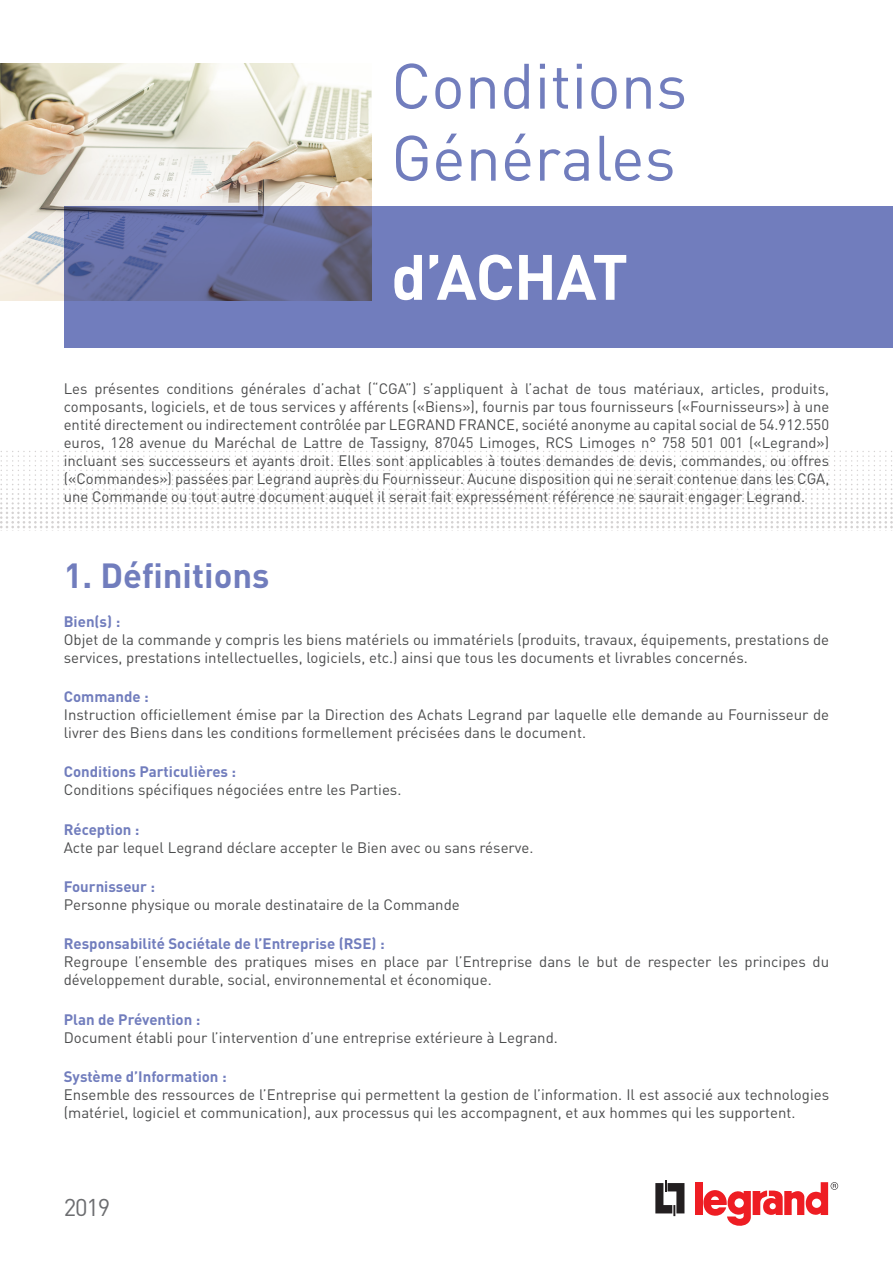
<style>
.page{position:relative;width:893px;height:1263px;background:#fff}
.page>*{position:absolute;margin:0;border:0;box-sizing:border-box;transform-origin:0 0}
.titre_1{font:63px/72px "DIN Pro";color:#717dbd}
.titre_2{font:700 63px "DIN Pro";letter-spacing:-.015em;color:#fff}
.Titre{font:700 34.5px "DIN Pro";color:#717dbd}
.t1{font:24px "DIN Pro";color:#6c6d70}
.texte_courant{font:15px/18px "DIN Pro";color:#4b4c4d}
.texte_plus{font:700 15px "DIN Pro";color:#717dbd}
</style>
<div class="page">
<svg style="left:655px;top:1180px;width:29px;height:36px"></svg>
<div style="left:695px;top:1182px;width:7px;height:33px;background:#ee1d23"></div>
<svg style="left:703px;top:1182px;width:135px;height:44px"></svg>
<svg style="left:0;top:451px;width:893px;height:80px"></svg>
<img style="left:0;top:64px;width:372px;height:236px">
<svg style="left:64px;top:206px;width:829px;height:142px;background:#6d78b4"></svg>
<p class="titre_1" style="left:391px;top:47px;width:298px">Conditions<br>Générales</p>
<p class="titre_2" style="left:391px;top:234px;width:238px">d’ACHAT</p>
<p class="texte_courant" style="left:64px;top:379px;width:767px;text-align:justify">Les présentes conditions générales d’achat (“CGA”) s’appliquent à l’achat de tous matériaux, articles, produits, composants, logiciels, et de tous services y afférents («Biens»), fournis par tous fournisseurs («Fournisseurs») à une entité directement ou indirectement contrôlée par LEGRAND FRANCE, société anonyme au capital social de 54.912.550 euros, 128 avenue du Maréchal de Lattre de Tassigny, 87045 Limoges, RCS Limoges n° 758 501 001 («Legrand») incluant ses successeurs et ayants droit. Elles sont applicables à toutes demandes de devis, commandes, ou offres («Commandes») passées par Legrand auprès du Fournisseur. Aucune disposition qui ne serait contenue dans les CGA, une Commande ou tout autre document auquel il serait fait expressément référence ne saurait engager Legrand.</p>
<p class="Titre" style="left:64px;top:552px;width:207px">1. Définitions</p>
<p class="texte_plus" style="left:64px;top:611px;width:58px">Bien(s) :</p>
<p class="texte_courant" style="left:64px;top:630px;width:767px">Objet de la commande y compris les biens matériels ou immatériels (produits, travaux, équipements, prestations de services, prestations intellectuelles, logiciels, etc.) ainsi que tous les documents et livrables concernés.</p>
<p class="texte_plus" style="left:64px;top:687px;width:87px">Commande :</p>
<p class="texte_courant" style="left:64px;top:705px;width:767px">Instruction officiellement émise par la Direction des Achats Legrand par laquelle elle demande au Fournisseur de livrer des Biens dans les conditions formellement précisées dans le document.</p>
<p class="texte_plus" style="left:64px;top:762px;width:174px">Conditions Particulières :</p>
<p class="texte_courant" style="left:64px;top:780px;width:339px">Conditions spécifiques négociées entre les Parties.</p>
<p class="texte_plus" style="left:64px;top:819px;width:77px">Réception :</p>
<p class="texte_courant" style="left:64px;top:838px;width:471px">Acte par lequel Legrand déclare accepter le Bien avec ou sans réserve.</p>
<p class="texte_plus" style="left:64px;top:876px;width:93px">Fournisseur :</p>
<p class="texte_courant" style="left:64px;top:895px;width:398px">Personne physique ou morale destinataire de la Commande</p>
<p class="texte_plus" style="left:64px;top:934px;width:322px">Responsabilité Sociétale de l’Entreprise (RSE) :</p>
<p class="texte_courant" style="left:64px;top:952px;width:767px">Regroupe l’ensemble des pratiques mises en place par l’Entreprise dans le but de respecter les principes du développement durable, social, environnemental et économique.</p>
<p class="texte_plus" style="left:64px;top:1009px;width:138px">Plan de Prévention :</p>
<p class="texte_courant" style="left:64px;top:1027px;width:496px">Document établi pour l’intervention d’une entreprise extérieure à Legrand.</p>
<p class="texte_plus" style="left:64px;top:1066px;width:164px">Système d’Information :</p>
<p class="texte_courant" style="left:64px;top:1085px;width:767px">Ensemble des ressources de l’Entreprise qui permettent la gestion de l’information. Il est associé aux technologies (matériel, logiciel et communication), aux processus qui les accompagnent, et aux hommes qui les supportent.</p>
<h3 class="t1" style="left:64px;top:1191px;width:48px">2019</h3>
</div>
